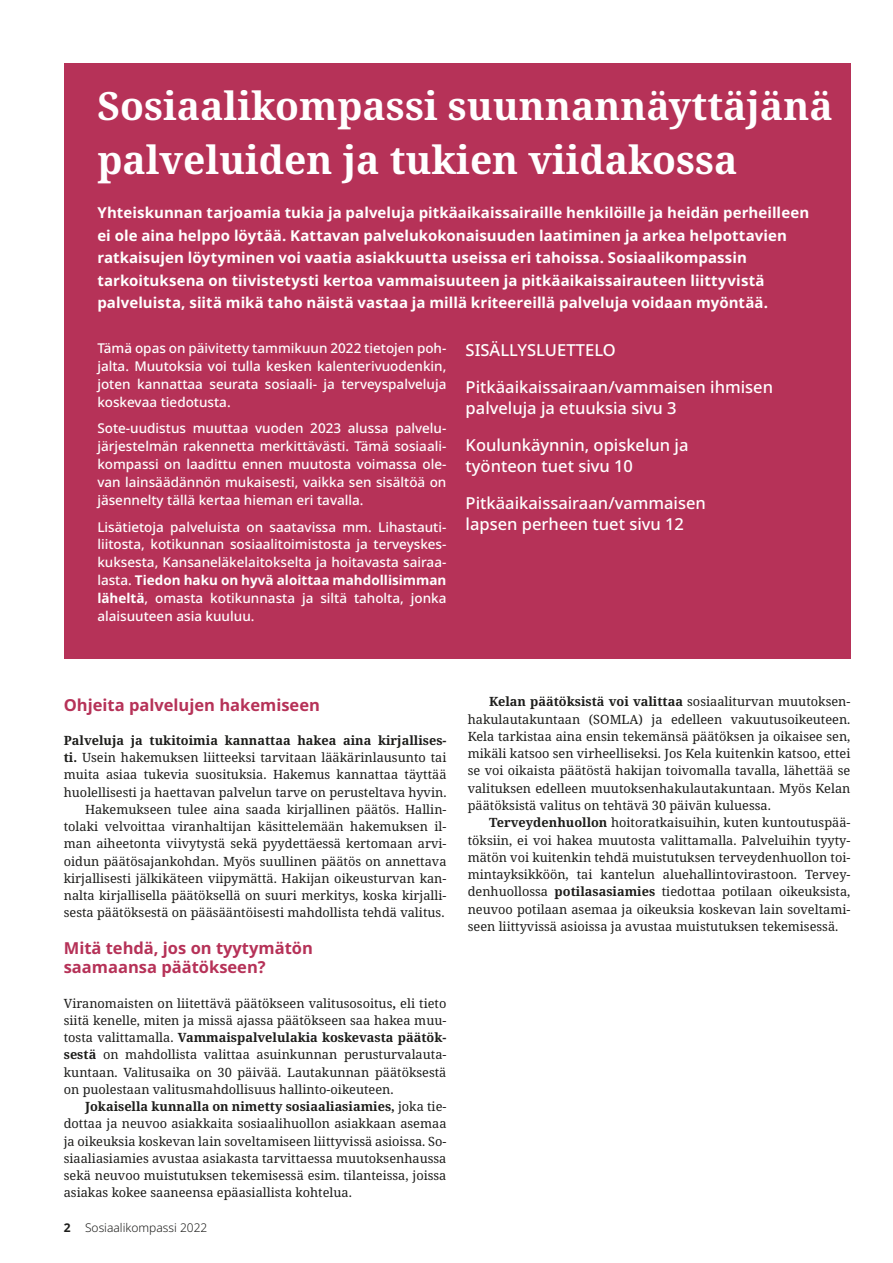
<style>
.page{position:relative;width:893px;height:1263px;background:#fff}
.page>*{position:absolute;margin:0;border:0;box-sizing:border-box;transform-origin:0 0}
.t1{font:700 39px/54px "Noto Serif";color:#fff}
.t2{font:500 16.5px/21px "Noto Sans";color:#fff}
.t3{font:700 16.5px/19.5px "Noto Sans";color:#b63258}
.t4{font:700 15px/22.5px "Noto Sans";letter-spacing:.005em;color:#fff}
.t5{font:500 13.5px/18px "Noto Sans";color:#fff;text-align:justify}
.t6{font:12.75px/17.2px "Noto Serif";color:#1d1d1b;text-align:justify}
.t7{font:300 12px "Noto Sans";color:#1d1d1b}
.s1{font-weight:700}
</style>
<div class="page">
<div style="left:64px;top:64px;width:786px;height:595px;background:#b63258"></div>
<h1 class="t1" style="left:97px;top:80px;width:737px">Sosiaalikompassi suunnannäyttäjänä palveluiden ja tukien viidakossa</h1>
<p class="t4" style="left:97px;top:202px;width:713px">Yhteiskunnan tarjoamia tukia ja palveluja pitkäaikaissairaille henkilöille ja heidän perheilleen ei ole aina helppo löytää. Kattavan palvelukokonaisuuden laatiminen ja arkea helpottavien ratkaisujen löytyminen voi vaatia asiakkuutta useissa eri tahoissa. Sosiaalikompassin tarkoituksena on tiivistetysti kertoa vammaisuuteen ja pitkäaikaissairauteen liittyvistä palveluista, siitä mikä taho näistä vastaa ja millä kriteereillä palveluja voidaan myöntää.</p>
<p class="t5" style="left:97px;top:339px;width:351px">Tämä opas on päivitetty tammikuun 2022 tietojen poh&shy;jalta. Muutoksia voi tulla kesken kalenterivuodenkin, joten kannattaa seurata sosiaali- ja terveyspalveluja koskevaa tiedotusta.</p>
<p class="t5" style="left:97px;top:419px;width:351px">Sote-uudistus muuttaa vuoden 2023 alussa palvelu&shy;järjestelmän rakennetta merkittävästi. Tämä sosiaali&shy;kompassi on laadittu ennen muutosta voimassa ole&shy;van lainsäädännön mukaisesti, vaikka sen sisältöä on jäsennelty tällä kertaa hieman eri tavalla.</p>
<p class="t5" style="left:97px;top:518px;width:351px">Lisätietoja palveluista on saatavissa mm. Lihastauti&shy;liitosta, kotikunnan sosiaalitoimistosta ja terveyskes&shy;kuksesta, Kansaneläkelaitokselta ja hoitavasta sairaa&shy;lasta. <span class="s1">Tiedon haku on hyvä aloittaa mahdollisimman läheltä</span>, omasta kotikunnasta ja siltä taholta, jonka alaisuuteen asia kuuluu.</p>
<p class="t2" style="left:466px;top:340px;width:152px">SISÄLLYSLUETTELO</p>
<p class="t2" style="left:466px;top:377px;width:309px">Pitkäaikaissairaan/vammaisen ihmisen palveluja ja etuuksia sivu 3</p>
<p class="t2" style="left:466px;top:435px;width:224px">Koulunkäynnin, opiskelun ja työnteon tuet sivu 10</p>
<p class="t2" style="left:466px;top:493px;width:242px">Pitkäaikaissairaan/vammaisen lapsen perheen tuet sivu 12</p>
<p class="t3" style="left:64px;top:695px;width:258px">Ohjeita palvelujen hakemiseen</p>
<p class="t6" style="left:64px;top:732px;width:384px;text-align:right"><span class="s1">Palveluja ja tukitoimia kannattaa hakea aina kirjallises&shy;ti.</span> Usein hakemuksen liitteeksi tarvitaan lääkärinlausunto tai muita asiaa tukevia suosituksia. Hakemus kannattaa täyttää huolellisesti ja haettavan palvelun tarve on perusteltava hyvin.<br>Hakemukseen tulee aina saada kirjallinen päätös. Hallin&shy;tolaki velvoittaa viranhaltijan käsittelemään hakemuksen il&shy;man aiheetonta viivytystä sekä pyydettäessä kertomaan arvi&shy;oidun päätösajankohdan. Myös suullinen päätös on annettava kirjallisesti jälkikäteen viipymättä. Hakijan oikeusturvan kan&shy;nalta kirjallisella päätöksellä on suuri merkitys, koska kirjalli&shy;sesta päätöksestä on pääsääntöisesti mahdollista tehdä valitus.</p>
<p class="t3" style="left:64px;top:938px;width:251px">Mitä tehdä, jos on tyytymätön saamaansa päätökseen?</p>
<p class="t6" style="left:64px;top:995px;width:384px">Viranomaisten on liitettävä päätökseen valitusosoitus<span class="s1">,</span> eli tieto siitä kenelle, miten ja missä ajassa päätökseen saa hakea muu&shy;tosta valittamalla. <span class="s1">Vammaispalvelulakia koskevasta päätök&shy;sestä</span> on mahdollista valittaa asuinkunnan perusturvalauta&shy;kuntaan. Valitusaika on 30 päivää. Lautakunnan päätöksestä on puolestaan valitusmahdollisuus hallinto-oikeuteen.</p>
<p class="t6" style="left:64px;top:1098px;width:384px;text-indent:21px"><span class="s1">Jokaisella kunnalla on nimetty sosiaaliasiamies,</span> joka tie&shy;dottaa ja neuvoo asiakkaita sosiaalihuollon asiakkaan asemaa ja oikeuksia koskevan lain soveltamiseen liittyvissä asioissa. So&shy;siaaliasiamies avustaa asiakasta tarvittaessa muutoksenhaussa sekä neuvoo muistutuksen tekemisessä esim. tilanteissa, joissa asiakas kokee saaneensa epäasiallista kohtelua.</p>
<p class="t7" style="left:64px;top:1219px;width:145px"><span class="s1">2</span> Sosiaalikompassi 2022</p>
<p class="t6" style="left:468px;top:694px;width:384px;text-indent:21px"><span class="s1">Kelan päätöksistä voi valittaa</span> sosiaaliturvan muutoksen&shy;hakulautakuntaan (SOMLA) ja edelleen vakuutusoikeuteen.<br>Kela tarkistaa aina ensin tekemänsä päätöksen ja oikaisee sen, mikäli katsoo sen virheelliseksi. Jos Kela kuitenkin katsoo, ettei se voi oikaista päätöstä hakijan toivomalla tavalla, lähettää se valituksen edelleen muutoksenhakulautakuntaan. Myös Kelan päätöksistä valitus on tehtävä 30 päivän kuluessa.</p>
<p class="t6" style="left:468px;top:814px;width:384px;text-indent:21px"><span class="s1">Terveydenhuollon</span> hoitoratkaisuihin, kuten kuntoutuspää&shy;töksiin, ei voi hakea muutosta valittamalla. Palveluihin tyyty&shy;mätön voi kuitenkin tehdä muistutuksen terveydenhuollon toi&shy;mintayksikköön, tai kantelun aluehallintovirastoon. Tervey&shy;denhuollossa <span class="s1">potilasasiamies</span> tiedottaa potilaan oikeuksista, neuvoo potilaan asemaa ja oikeuksia koskevan lain soveltami&shy;seen liittyvissä asioissa ja avustaa muistutuksen tekemisessä.</p>
</div>
